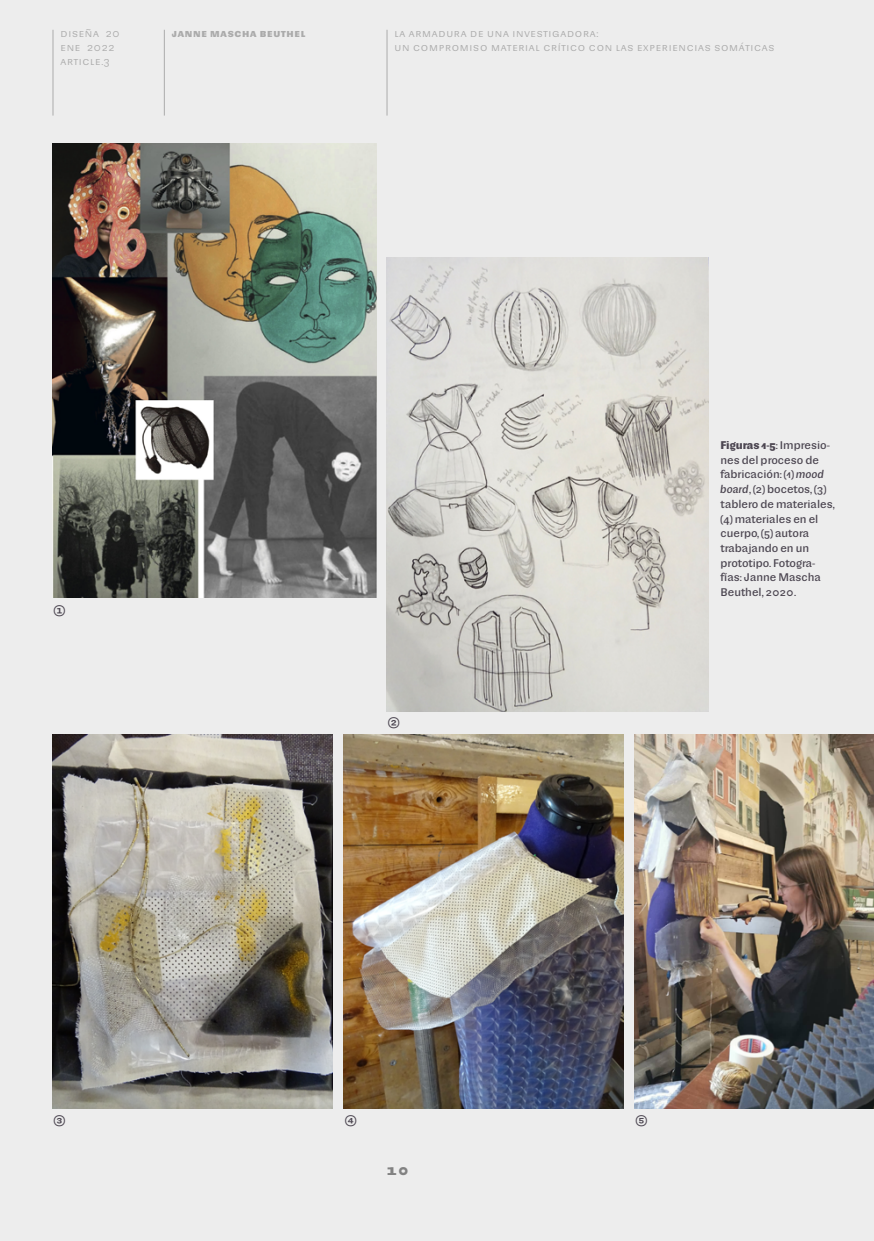
<style>
.page{position:relative;width:874px;height:1241px;background:#fff}
.page>*{position:absolute;margin:0;border:0;box-sizing:border-box;transform-origin:0 0}
.Foottext{font:14px "Sudamerican Grotesk";color:#4c4651}
.t1{font:700 14px "Sudamerican Grotesk";color:#828282}
.Pie_de_imagen{font:10.5px/14.7px "Sudamerican Grotesk";color:#4c4651}
.t2{font:10.5px/14px "Sudamerican Grotesk";letter-spacing:.07em;color:#ababab}
.t3{font:700 10.5px "Sudamerican Grotesk";letter-spacing:.07em;color:#ababab}
.s1{font-weight:700}
.s2{font-style:italic}
</style>
<div class="page">
<div style="left:0;top:0;width:873px;height:1240px;background:#ededed"></div>
<hr style="left:52px;top:30px;width:1px;height:85px;background:#ababab">
<hr style="left:164px;top:30px;width:1px;height:85px;background:#ababab">
<hr style="left:386px;top:30px;width:1px;height:85px;background:#ababab">
<img style="left:53px;top:144px;width:323px;height:453px">
<img style="left:386px;top:258px;width:322px;height:453px">
<img style="left:53px;top:734px;width:279px;height:374px">
<img style="left:343px;top:734px;width:280px;height:374px">
<img style="left:634px;top:734px;width:239px;height:373px">
<p class="t2" style="left:60px;top:26px;width:61px">Diseña 20 ene 2022 article.3</p>
<p class="t3" style="left:172px;top:24px;width:135px">Janne Mascha Beuthel</p>
<p class="t2" style="left:394px;top:26px;width:381px">La armadura de una investigadora:<br>un compromiso material crítico con las experiencias somáticas</p>
<p class="Foottext" style="left:52px;top:599px;width:15px">1</p>
<p class="Foottext" style="left:386px;top:712px;width:15px">➁</p>
<p class="Pie_de_imagen" style="left:720px;top:437px;width:115px"><span class="s1">Figuras 1-5</span>: Impresio&shy;nes del proceso de fabricación: (1) <span class="s2">mood board</span>, (2) bocetos, (3) tablero de materiales, (4) materiales en el cuerpo, (5) autora trabajando en un prototipo. Fotogra&shy;fías: Janne Mascha<br>Beuthel, 2020.</p>
<p class="Foottext" style="left:52px;top:1109px;width:15px">3</p>
<p class="Foottext" style="left:343px;top:1109px;width:15px">4</p>
<p class="Foottext" style="left:634px;top:1109px;width:15px">➄</p>
<h1 class="t1" style="left:386px;top:1158px;width:24px">10</h1>
</div>
